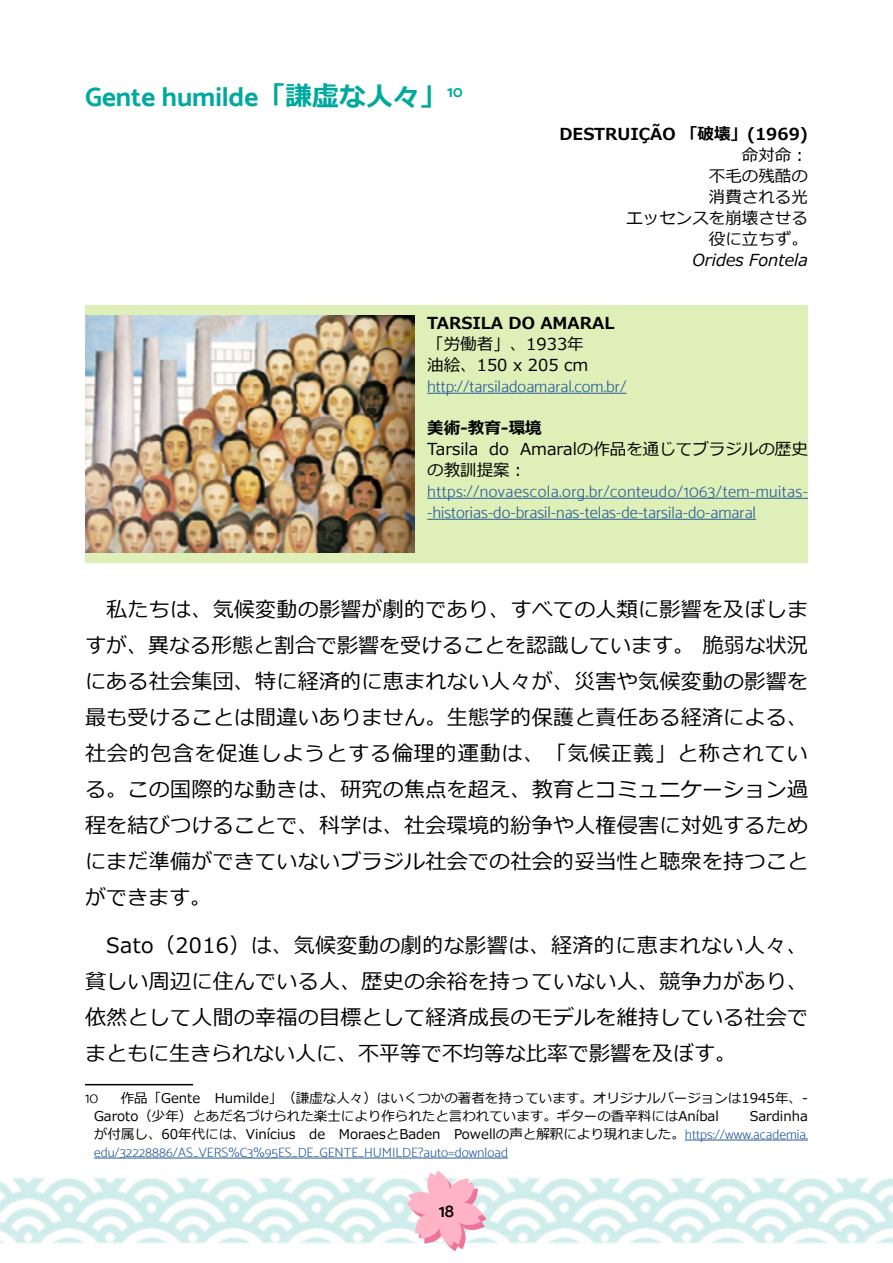
<style>
.page{position:relative;width:893px;height:1263px;background:#fff}
.page>*{position:absolute;margin:0;border:0;box-sizing:border-box;transform-origin:0 0}
.t1{font:27px "Mosk Bold 700";color:#00a99d}
.t2{font:21px/36px "Meiryo";letter-spacing:.015em;color:#000;text-align:justify}
.t3{font:18px "Mosk Semi Bold 600";color:#000}
.t4{font:16.5px/21px "Mosk Light 300";color:#275b9b}
.t5{font:16.5px/21px "Meiryo";color:#000}
.t6{font:700 16.5px "Meiryo";color:#000}
.t7{font:italic 16.5px "Meiryo";color:#000}
.t8{font:15px "Mosk Light 300";color:#000}
.t9{font:13.5px/18px "Meiryo";color:#000}
.t10{font:13.5px "Mosk Light 300";color:#275b9b}
.s1{font-family:"Meiryo";font-weight:700}
.s2{font-family:"Mosk Light 300";color:#275b9b}
</style>
<div class="page">
<img style="left:0;top:1178px;width:893px;height:66px">
<svg style="left:406px;top:1171px;width:80px;height:80px"></svg>
<div style="left:85px;top:305px;width:723px;height:258px;background:#deefb7"></div>
<hr style="left:427px;top:393px;width:199px;height:1px;background:#275b9b">
<hr style="left:427px;top:498px;width:381px;height:1px;background:#275b9b">
<hr style="left:427px;top:519px;width:329px;height:1px;background:#275b9b">
<hr style="left:85px;top:1084px;width:108px;height:1px;background:#000">
<hr style="left:685px;top:1140px;width:123px;height:1px;background:#275b9b">
<hr style="left:94px;top:1158px;width:414px;height:1px;background:#275b9b">
<img style="left:85px;top:315px;width:329px;height:238px">
<p class="t1" style="left:85px;top:80px;width:379px">Gente humilde<span class="s1">「謙虚な人々」</span><sup>10</sup></p>
<p class="t6" style="left:559px;top:122px;width:250px">DESTRUIÇÃO 「破壊」(1969)</p>
<p class="t5" style="left:626px;top:145px;width:183px;text-align:right">命対命：<br>不毛の残酷の<br>消費される光<br>エッセンスを崩壊させる役に立ちず。</p>
<p class="t7" style="left:692px;top:248px;width:117px">Orides Fontela</p>
<p class="t6" style="left:427px;top:311px;width:189px">TARSILA DO AMARAL</p>
<p class="t5" style="left:427px;top:334px;width:163px">「労働者」、1933年油絵、150 x 205 cm</p>
<p class="t4" style="left:427px;top:375px;width:201px">http://tarsiladoamaral.com.br/</p>
<p class="t6" style="left:427px;top:416px;width:116px">美術‐教育‐環境</p>
<p class="t5" style="left:427px;top:439px;width:382px">Tarsila do Amaralの作品を通じてブラジルの歴史の教訓提案：</p>
<p class="t4" style="left:427px;top:480px;width:382px">https://novaescola.org.br/conteudo/1063/tem-muitas--historias-do-brasil-nas-telas-de-tarsila-do-amaral</p>
<p class="t2" style="left:85px;top:592px;width:725px;text-indent:21px">私たちは、気候変動の影響が劇的であり、すべての人類に影響を及ぼしますが、異なる形態と割合で影響を受けることを認識しています。 脆弱な状況にある社会集団、特に経済的に恵まれない人々が、災害や気候変動の影響を最も受けることは間違いありません。生態学的保護と責任ある経済による、社会的包含を促進しようとする倫理的運動は、「気候正義」と称されている。この国際的な動きは、研究の焦点を超え、教育とコミュニケーション過程を結びつけることで、科学は、社会環境的紛争や人権侵害に対処するためにまだ準備ができていないブラジル社会での社会的妥当性と聴衆を持つことができます。</p>
<p class="t2" style="left:85px;top:929px;width:725px;text-indent:21px">Sato（2016）は、気候変動の劇的な影響は、経済的に恵まれない人々、貧しい周辺に住んでいる人、歴史の余裕を持っていない人、競争力があり、依然として人間の幸福の目標として経済成長のモデルを維持している社会でまともに生きられない人に、不平等で不均等な比率で影響を及ぼす。</p>
<p class="t8" style="left:85px;top:1089px;width:15px">10</p>
<p class="t9" style="left:94px;top:1089px;width:715px;text-indent:27px">作品「Gente Humilde」（謙虚な人々）はいくつかの著者を持っています。オリジナルバージョンは1945年、-<br>Garoto（少年）とあだ名づけられた楽士により作られたと言われています。ギターの香辛料にはAníbal</p>
<p class="t9" style="left:94px;top:1107px;width:715px;text-align:right">Sardinha<br>が付属し、60年代には、Vinícius de MoraesとBaden Powellの声と解釈により現れました。<span class="s2">https://www.academia.</span></p>
<p class="t10" style="left:94px;top:1144px;width:415px">edu/32228886/AS_VERS%C3%95ES_DE_GENTE_HUMILDE?auto=download</p>
<p class="t3" style="left:439px;top:1200px;width:17px">18</p>
</div>
